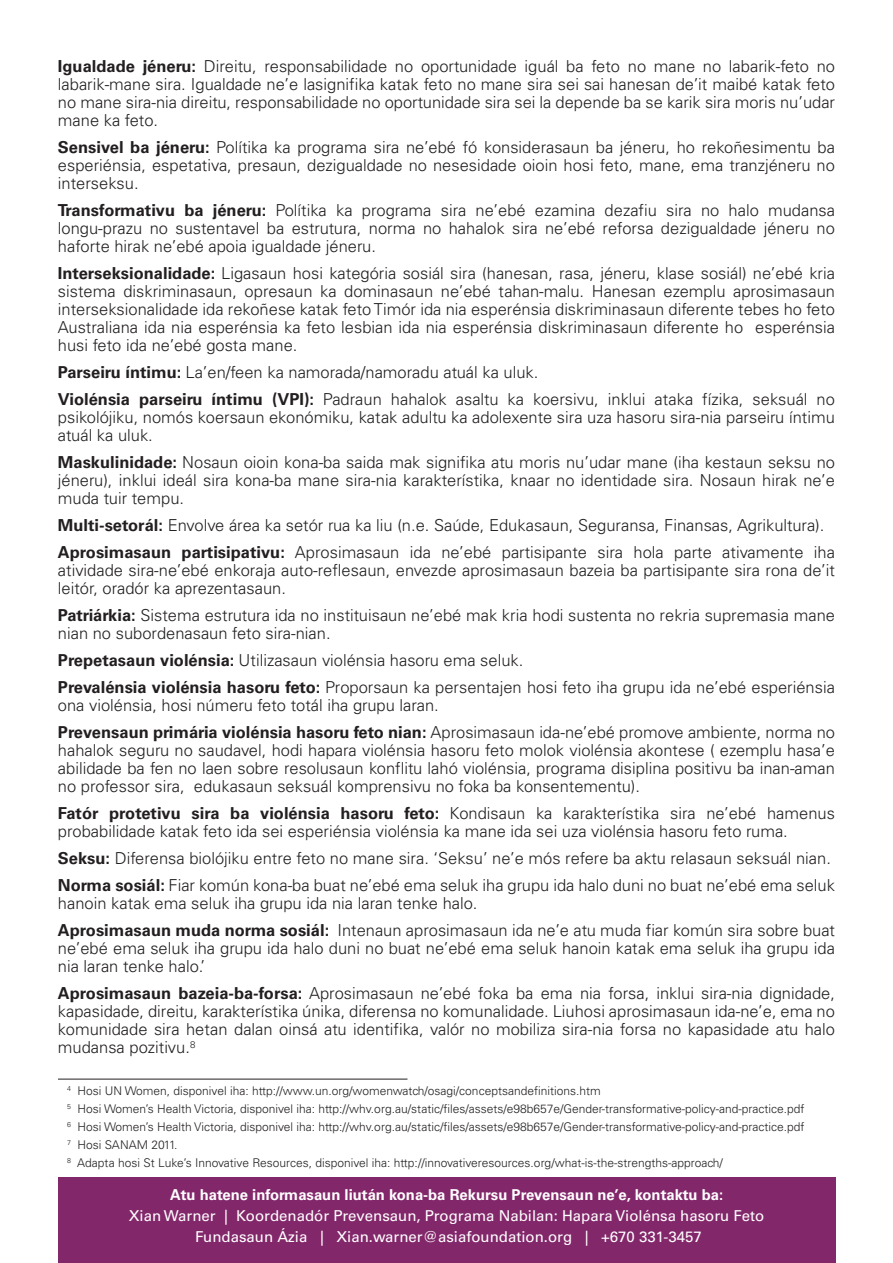
<style>
.page{position:relative;width:893px;height:1263px;background:#fff}
.page>*{position:absolute;margin:0;border:0;box-sizing:border-box;transform-origin:0 0}
.t1{font:300 16.5px/18px "Univers";color:#231f20}
.t2{font:15px/21px "Univers";color:#fff;text-align:center}
.t3{font:700 15px "Univers";color:#fff}
.t4{font:300 12px/18px "Univers";color:#231f20}
.s1{font-weight:700}
</style>
<div class="page">
<div style="left:58px;top:1178px;width:777px;height:85px;background:#83276b"></div>
<hr style="left:58px;top:1079px;width:349px;height:1px;background:#231f20">
<p class="t1" style="left:58px;top:58px;width:779px;text-align:justify"><span class="s1">Igualdade jéneru:</span> Direitu, responsabilidade no oportunidade iguál ba feto no mane no labarik-feto no labarik-mane sira. Igualdade ne’e lasignifika katak feto no mane sira sei sai hanesan de’it maibé katak feto no mane sira-nia direitu, responsabilidade no oportunidade sira sei la depende ba se karik sira moris nu’udar mane ka feto.</p>
<p class="t1" style="left:58px;top:139px;width:779px;text-align:justify"><span class="s1">Sensivel ba jéneru:</span> Polítika ka programa sira ne’ebé fó konsiderasaun ba jéneru, ho rekoñesimentu ba esperiénsia, espetativa, presaun, dezigualdade no nesesidade oioin hosi feto, mane, ema tranzjéneru no interseksu.</p>
<p class="t1" style="left:58px;top:202px;width:779px;text-align:justify"><span class="s1">Transformativu ba jéneru:</span> Polítika ka programa sira ne’ebé ezamina dezafiu sira no halo mudansa longu-prazu no sustentavel ba estrutura, norma no hahalok sira ne’ebé reforsa dezigualdade jéneru no haforte hirak ne’ebé apoia igualdade jéneru.</p>
<p class="t1" style="left:58px;top:265px;width:779px;text-align:justify"><span class="s1">Interseksionalidade:</span> Ligasaun hosi kategória sosiál sira (hanesan, rasa, jéneru, klase sosiál) ne’ebé kria sistema diskriminasaun, opresaun ka dominasaun ne’ebé tahan-malu. Hanesan ezemplu aprosimasaun interseksionalidade ida rekoñese katak feto Timór ida nia esperénsia diskriminasaun diferente tebes ho feto Australiana ida nia esperénsia ka feto lesbian ida nia esperénsia diskriminasaun diferente ho esperénsia husi feto ida ne’ebé gosta mane.</p>
<p class="t1" style="left:58px;top:359px;width:778px;line-height:27px"><span class="s1">Parseiru íntimu:</span> La’en/feen ka namorada/namoradu atuál ka uluk.<br><span class="s1">Violénsia parseiru íntimu (VPI):</span> Padraun hahalok asaltu ka koersivu, inklui ataka fízika, seksuál no</p>
<p class="t1" style="left:58px;top:409px;width:778px">psikolójiku, nomós koersaun ekonómiku, katak adultu ka adolexente sira uza hasoru sira-nia parseiru íntimu atuál ka uluk.</p>
<p class="t1" style="left:58px;top:454px;width:779px;text-align:justify"><span class="s1">Maskulinidade:</span> Nosaun oioin kona-ba saida mak signifika atu moris nu’udar mane (iha kestaun seksu no jéneru), inklui ideál sira kona-ba mane sira-nia karakterístika, knaar no identidade sira. Nosaun hirak ne’e muda tuir tempu.</p>
<p class="t1" style="left:58px;top:512px;width:779px;line-height:27px"><span class="s1">Multi-setorál:</span> Envolve área ka setór rua ka liu (n.e. Saúde, Edukasaun, Seguransa, Finansas, Agrikultura).<br><span class="s1">Aprosimasaun partisipativu:</span> Aprosimasaun ida ne’ebé partisipante sira hola parte ativamente iha</p>
<p class="t1" style="left:58px;top:562px;width:778px">atividade sira-ne’ebé enkoraja auto-reflesaun, envezde aprosimasaun bazeia ba partisipante sira rona de’it leitór, oradór ka aprezentasaun.</p>
<p class="t1" style="left:58px;top:607px;width:779px"><span class="s1">Patriárkia:</span> Sistema estrutura ida no instituisaun ne’ebé mak kria hodi sustenta no rekria supremasia mane nian no subordenasaun feto sira-nian.</p>
<p class="t1" style="left:58px;top:647px;width:778px;line-height:27px"><span class="s1">Prepetasaun violénsia:</span> Utilizasaun violénsia hasoru ema seluk.<br><span class="s1">Prevalénsia violénsia hasoru feto:</span> Proporsaun ka persentajen hosi feto iha grupu ida ne’ebé esperiénsia</p>
<p class="t1" style="left:58px;top:692px;width:778px;line-height:27px">ona violénsia, hosi númeru feto totál iha grupu laran.<br><span class="s1">Prevensaun primária violénsia hasoru feto nian:</span> Aprosimasaun ida-ne’ebé promove ambiente, norma no</p>
<p class="t1" style="left:58px;top:742px;width:778px;text-align:justify">hahalok seguru no saudavel, hodi hapara violénsia hasoru feto molok violénsia akontese ( ezemplu hasa’e abilidade ba fen no laen sobre resolusaun konflitu lahó violénsia, programa disiplina positivu ba inan-aman no professor sira, edukasaun seksuál komprensivu no foka ba konsentementu).</p>
<p class="t1" style="left:58px;top:805px;width:778px"><span class="s1">Fatór protetivu sira ba violénsia hasoru feto:</span> Kondisaun ka karakterístika sira ne’ebé hamenus probabilidade katak feto ida sei esperiénsia violénsia ka mane ida sei uza violénsia hasoru feto ruma.</p>
<p class="t1" style="left:58px;top:845px;width:778px;line-height:27px"><span class="s1">Seksu:</span> Diferensa biolójiku entre feto no mane sira. ‘Seksu’ ne’e mós refere ba aktu relasaun seksuál nian.<br><span class="s1">Norma sosiál:</span> Fiar komún kona-ba buat ne’ebé ema seluk iha grupu ida halo duni no buat ne’ebé ema seluk</p>
<p class="t1" style="left:58px;top:890px;width:779px;line-height:27px">hanoin katak ema seluk iha grupu ida nia laran tenke halo.<br><span class="s1">Aprosimasaun muda norma sosiál:</span> Intenaun aprosimasaun ida ne’e atu muda fiar komún sira sobre buat</p>
<p class="t1" style="left:58px;top:939px;width:778px">ne’ebé ema seluk iha grupu ida halo duni no buat ne’ebé ema seluk hanoin katak ema seluk iha grupu ida nia laran tenke halo.’</p>
<p class="t1" style="left:58px;top:984px;width:779px;text-align:justify"><span class="s1">Aprosimasaun bazeia-ba-forsa:</span> Aprosimasaun ne’ebé foka ba ema nia forsa, inklui sira-nia dignidade, kapasidade, direitu, karakterístika únika, diferensa no komunalidade. Liuhosi aprosimasaun ida-ne’e, ema no komunidade sira hetan dalan oinsá atu identifika, valór no mobiliza sira-nia forsa no kapasidade atu halo mudansa pozitivu.<sup>8</sup></p>
<p class="t4" style="left:67px;top:1082px;width:739px"><sup>4</sup> Hosi UN Women, disponivel iha: http://www.un.org/womenwatch/osagi/conceptsandefinitions.htm<br><sup>5</sup> Hosi Women’s Health Victoria, disponivel iha: http://whv.org.au/static/files/assets/e98b657e/Gender-transformative-policy-and-practice.pdf <sup>6</sup> Hosi Women’s Health Victoria, disponivel iha: http://whv.org.au/static/files/assets/e98b657e/Gender-transformative-policy-and-practice.pdf <sup>7</sup> Hosi SANAM 2011.<br><sup>8</sup> Adapta hosi St Luke’s Innovative Resources, disponivel iha: http://innovativeresources.org/what-is-the-strengths-approach/</p>
<p class="t3" style="left:170px;top:1186px;width:554px">Atu hatene informasaun liután kona-ba Rekursu Prevensaun ne’e, kontaktu ba:</p>
<p class="t2" style="left:129px;top:1205px;width:637px">Xian Warner | Koordenadór Prevensaun, Programa Nabilan: Hapara Violénsa hasoru Feto<br>Fundasaun Ázia | Xian.warner@asiafoundation.org | +670 331-3457</p>
</div>
